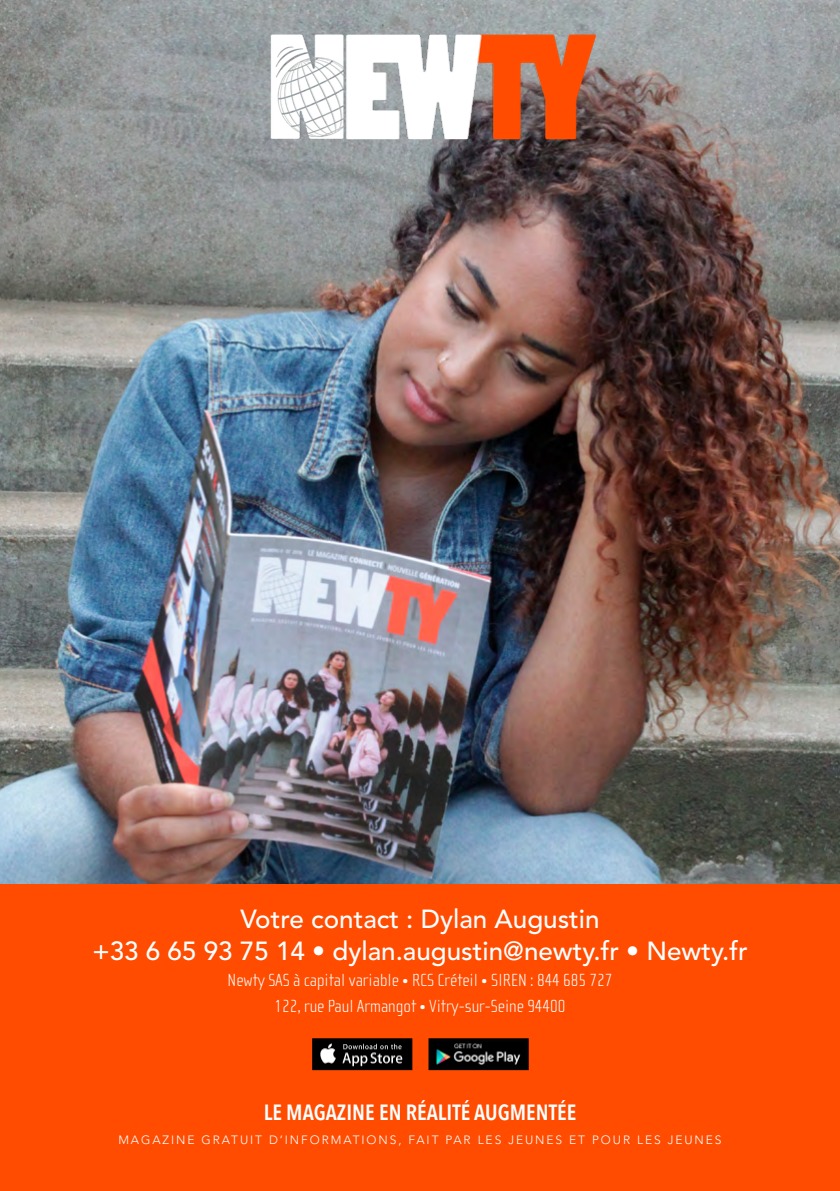
<style>
.page{position:relative;width:840px;height:1191px;background:#fff}
.page>*{position:absolute;margin:0;border:0;box-sizing:border-box;transform-origin:0 0}
.t1{font:500 26px/32px "Avenir LT Std";color:#fff;text-align:center}
.t2{font:600 22px "Avenir Next Condensed";color:#fff}
.t3{font:100 18px/26px "Cholla Sans";color:#fff;text-align:center}
.t4{font:300 12px "Avenir LT Std";letter-spacing:.16em;color:#fff}
</style>
<div class="page">
<img style="left:0;top:0;width:839px;height:884px">
<div style="left:0;top:884px;width:839px;height:307px;background:#ff4c00"></div>
<img style="left:252px;top:29px;width:352px;height:128px">
<img style="left:433px;top:1043px;width:90px;height:22px">
<div style="left:428px;top:1038px;width:100px;height:32px;border:4px solid #020203"></div>
<img style="left:315px;top:1041px;width:94px;height:26px">
<div style="left:312px;top:1038px;width:100px;height:32px;border:2px solid #020203"></div>
<h1 class="t1" style="left:92px;top:903px;width:656px">Votre contact : Dylan Augustin<br>+33 6 65 93 75 14 • dylan.augustin@newty.fr • Newty.fr</h1>
<p class="t3" style="left:227px;top:967px;width:386px">Newty SAS à capital variable • RCS Créteil • SIREN : 844 685 727<br>122, rue Paul Armangot • Vitry-sur-Seine 94400</p>
<p class="t2" style="left:263px;top:1093px;width:314px">LE MAGAZINE EN RÉALITÉ AUGMENTÉE</p>
<p class="t4" style="left:118px;top:1132px;width:604px">MAGAZINE GRATUIT D’INFORMATIONS, FAIT PAR LES JEUNES ET POUR LES JEUNES</p>
</div>
